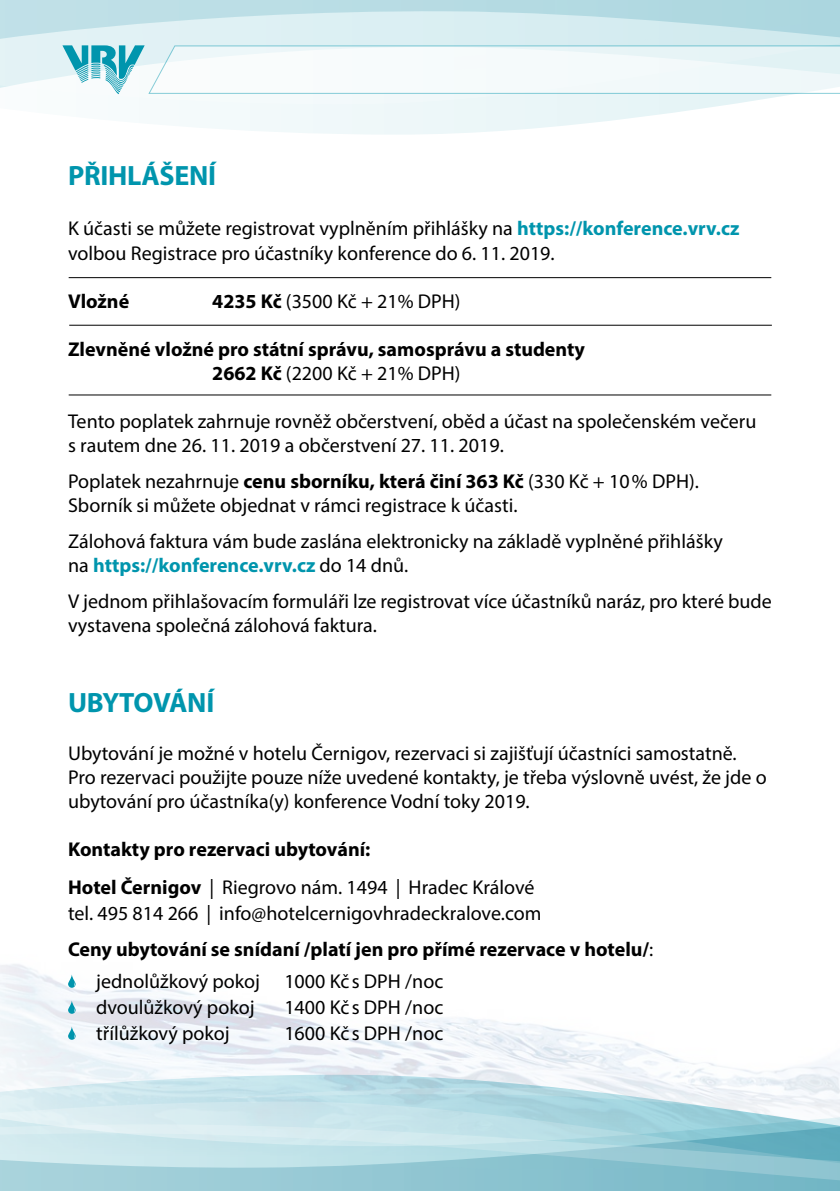
<style>
.page{position:relative;width:840px;height:1191px;background:#fff}
.page>*{position:absolute;margin:0;border:0;box-sizing:border-box;transform-origin:0 0}
.t1{font:700 28px "Myriad Pro";letter-spacing:-.01em;color:#0095ad}
.t2{font:20px/24px "Myriad Pro";color:#000}
.t3{font:700 20px/24px "Myriad Pro";color:#000}
.s1{font-weight:700;color:#0095ad}
.s2{font-weight:700}
.s3{font-weight:400}
</style>
<div class="page">
<svg style="left:179px;top:106px;width:538px;height:29px;fill:#f0f8fa"></svg>
<svg style="left:0;top:0;width:839px;height:106px;background:#d3eaee"></svg>
<img style="left:0;top:964px;width:839px;height:110px">
<svg style="left:0;top:1074px;width:839px;height:25px"></svg>
<svg style="left:213px;top:1086px;width:626px;height:13px"></svg>
<svg style="left:0;top:1099px;width:839px;height:21px;background:#c5e2e9"></svg>
<svg style="left:0;top:1120px;width:839px;height:71px;background:#a7d3dc"></svg>
<svg style="left:68px;top:974px;width:8px;height:13px"></svg>
<svg style="left:68px;top:1000px;width:8px;height:13px"></svg>
<svg style="left:68px;top:1026px;width:8px;height:13px"></svg>
<hr style="left:69px;top:277px;width:701px;height:1px;background:#000">
<hr style="left:69px;top:325px;width:702px;height:1px;background:#000">
<hr style="left:69px;top:394px;width:701px;height:1px;background:#000">
<svg style="left:62px;top:45px;width:777px;height:49px"></svg>
<h1 class="t1" style="left:68px;top:158px;width:149px">PŘIHLÁŠENÍ</h1>
<p class="t2" style="left:68px;top:216px;width:672px">K účasti se můžete registrovat vyplněním přihlášky na <span class="s1">https://konference.vrv.cz </span>volbou Registrace pro účastníky konference do 6. 11. 2019.</p>
<p class="t3" style="left:68px;top:288px;width:63px">Vložné</p>
<p class="t2" style="left:212px;top:288px;width:250px"><span class="s2">4235 Kč</span> (3500 Kč + 21% DPH)</p>
<p class="t3" style="left:212px;top:336px;width:374px;text-indent:-144px">Zlevněné vložné pro státní správu, samosprávu a studenty<br>2662 Kč <span class="s3">(2200 Kč + 21% DPH)</span></p>
<p class="t2" style="left:68px;top:408px;width:689px">Tento poplatek zahrnuje rovněž občerstvení, oběd a účast na společenském večeru s rautem dne 26. 11. 2019 a občerstvení 27. 11. 2019.</p>
<p class="t2" style="left:68px;top:468px;width:632px">Poplatek nezahrnuje <span class="s2">cenu sborníku, která činí 363 Kč</span> (330 Kč + 10 % DPH).<br>Sborník si můžete objednat v rámci registrace k účasti.</p>
<p class="t2" style="left:68px;top:528px;width:655px">Zálohová faktura vám bude zaslána elektronicky na základě vyplněné přihlášky na <span class="s1">https://konference.vrv.cz</span> do 14 dnů.</p>
<p class="t2" style="left:68px;top:588px;width:705px">V jednom přihlašovacím formuláři lze registrovat více účastníků naráz, pro které bude vystavena společná zálohová faktura.</p>
<h1 class="t1" style="left:68px;top:684px;width:148px">UBYTOVÁNÍ</h1>
<p class="t2" style="left:68px;top:740px;width:699px">Ubytování je možné v hotelu Černigov, rezervaci si zajišťují účastníci samostatně.<br>Pro rezervaci použijte pouze níže uvedené kontakty, je třeba výslovně uvést, že jde o ubytování pro účastníka(y) konference Vodní toky 2019.</p>
<p class="t3" style="left:68px;top:829px;width:467px;line-height:38px">Kontakty pro rezervaci ubytování:<br>Hotel Černigov <span class="s3">| Riegrovo nám. 1494 | Hradec Králové</span></p>
<p class="t3" style="left:68px;top:894px;width:586px;line-height:36px"><span class="s3">tel. 495 814 266 | info@hotelcernigovhradeckralove.com<br></span>Ceny ubytování se snídaní /platí jen pro přímé rezervace v hotelu/<span class="s3">:</span></p>
<p class="t2" style="left:96px;top:967px;width:348px;line-height:26px">jednolůžkový pokoj 1000 Kč s DPH / noc dvoulůžkový pokoj</p>
<p class="t2" style="left:284px;top:994px;width:160px">1400 Kč s DPH / noc</p>
<p class="t2" style="left:96px;top:1020px;width:135px">třílůžkový pokoj</p>
<p class="t2" style="left:284px;top:1020px;width:160px">1600 Kč s DPH / noc</p>
</div>
